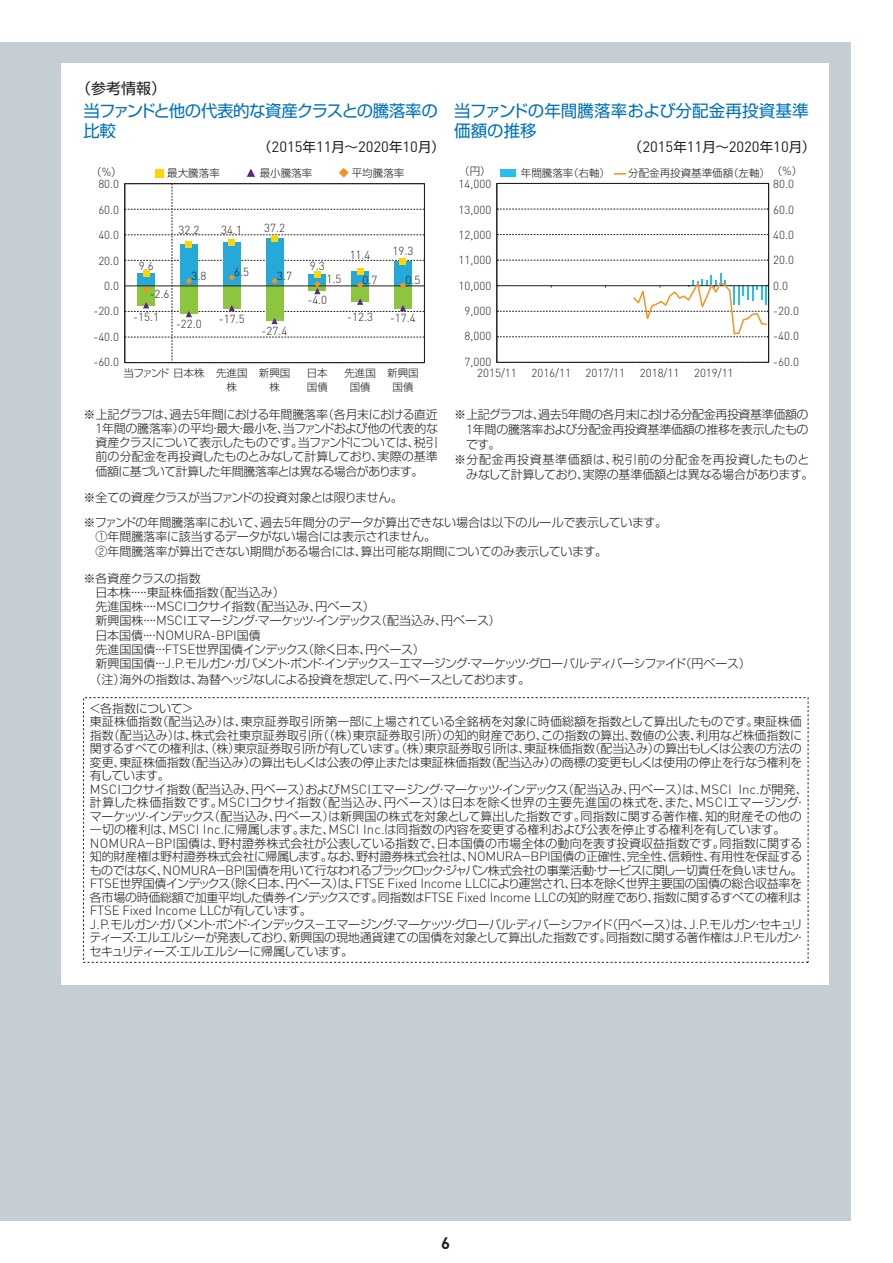
<style>
.page{position:relative;width:893px;height:1263px;background:#fff}
.page>*{position:absolute;margin:0;border:0;box-sizing:border-box;transform-origin:0 0}
.t1{font:16.5px/19.5px "Shin Go Pro Regular 90 msp RKSJ H";color:#0072bc}
.t2{font:16.5px/19.5px "Shin Go Pro Regular 90 msp RKSJ H";letter-spacing:-.02em;color:#0072bc}
.t3{font:700 16.5px "DIN";color:#231f20}
.t4{font:15px "Shin Go Pro Regular 90 msp RKSJ H";color:#231f20}
.t5{font:14.85px "DIN";color:#231f20}
.t6{font:300 13.2px "DIN";letter-spacing:-.02em;color:#231f20}
.t7{font:12px/13.5px "Shin Go Pro Light 90 msp RKSJ H";letter-spacing:-.02em;color:#231f20}
.t8{font:12px/13.5px "Shin Go Pro Light 90 msp RKSJ H";letter-spacing:-.04em;color:#231f20}
.t9{font:12px "Shin Go Pro Light 90 msp RKSJ H";letter-spacing:-.045em;color:#231f20}
.t10{font:12px "Shin Go Pro Light 90 msp RKSJ H";letter-spacing:.055em;color:#231f20}
.t11{font:300 11.55px/25.3px "DIN";color:#231f20}
.t12{font:10.5px/13.5px "Shin Go Pro Light 90 msp RKSJ H";color:#231f20;text-align:center}
.t13{font:10.5px/13.5px "Shin Go Pro Light 90 msp RKSJ H";letter-spacing:-.02em;color:#231f20}
.s1{font-family:"Shin Go Pro Regular 90 msp RKSJ H";font-size:13.5px}
.s2{font-family:"DIN";font-weight:300;font-size:11.55px}
.s3{font-family:"DIN";font-weight:300;font-size:13.2px}
.s4{font-family:"Shin Go Pro Light 90 msp RKSJ H";font-weight:400;font-size:12px}
</style>
<div class="page">
<div style="left:0;top:42px;width:851px;height:1179px;background:#c5ced3"></div>
<div style="left:62px;top:63px;width:767px;height:921px;background:#fff"></div>
<hr style="left:124px;top:184px;width:1px;height:179px;background:#231f20">
<svg style="left:125px;top:168px;width:299px;height:195px"></svg>
<div style="left:500px;top:169px;width:16px;height:7px;background:#26bff0"></div>
<svg style="left:614px;top:173px;width:12px;height:2px"></svg>
<hr style="left:768px;top:183px;width:1px;height:179px;background:#231f20">
<svg style="left:497px;top:362px;width:271px;height:1px"></svg>
<svg style="left:498px;top:260px;width:270px;height:1px"></svg>
<svg style="left:498px;top:234px;width:270px;height:1px"></svg>
<svg style="left:498px;top:209px;width:270px;height:1px"></svg>
<svg style="left:498px;top:183px;width:270px;height:1px"></svg>
<hr style="left:497px;top:183px;width:1px;height:179px;background:#231f20">
<svg style="left:497px;top:273px;width:271px;height:64px"></svg>
<p class="t4" style="left:76px;top:83px;width:91px">（参考情報）</p>
<h1 class="t2" style="left:84px;top:104px;width:356px">当ファンドと他の代表的な資産クラスとの騰落率の比較</h1>
<h1 class="t1" style="left:454px;top:104px;width:356px">当ファンドの年間騰落率および分配金再投資基準価額の推移</h1>
<p class="t5" style="left:258px;top:138px;width:188px"><span class="s1">（</span>2015<span class="s1">年</span>11<span class="s1">月～</span>2020<span class="s1">年</span>10<span class="s1">月）</span></p>
<p class="t5" style="left:629px;top:138px;width:188px"><span class="s1">（</span>2015<span class="s1">年</span>11<span class="s1">月～</span>2020<span class="s1">年</span>10<span class="s1">月）</span></p>
<p class="t12" style="left:91px;top:166px;width:32px">（<span class="s2">%</span>）</p>
<p class="t12" style="left:167px;top:168px;width:54px">最大騰落率</p>
<p class="t12" style="left:260px;top:168px;width:54px">最小騰落率</p>
<p class="t12" style="left:352px;top:168px;width:54px">平均騰落率</p>
<p class="t11" style="left:98px;top:172px;width:22px">80.0</p>
<p class="t11" style="left:98px;top:197px;width:22px">60.0</p>
<p class="t11" style="left:98px;top:222px;width:22px">40.0</p>
<p class="t11" style="left:98px;top:248px;width:22px">20.0</p>
<p class="t11" style="left:104px;top:273px;width:16px">0.0</p>
<p class="t11" style="left:93px;top:299px;width:27px">-20.0</p>
<p class="t11" style="left:93px;top:324px;width:27px">-40.0</p>
<p class="t11" style="left:93px;top:349px;width:27px">-60.0</p>
<p class="t11" style="left:139px;top:253px;width:16px">9.6</p>
<p class="t11" style="left:150px;top:281px;width:21px">-2.6</p>
<p class="t11" style="left:133px;top:305px;width:27px">-15.1</p>
<p class="t11" style="left:178px;top:217px;width:22px">32.2</p>
<p class="t11" style="left:221px;top:217px;width:22px">34.1</p>
<p class="t11" style="left:264px;top:215px;width:22px">37.2</p>
<p class="t11" style="left:350px;top:242px;width:22px">11.4</p>
<p class="t11" style="left:392px;top:238px;width:22px">19.3</p>
<p class="t11" style="left:191px;top:263px;width:16px">3.8</p>
<p class="t11" style="left:176px;top:311px;width:27px">-22.0</p>
<p class="t11" style="left:310px;top:253px;width:16px">9.3</p>
<p class="t11" style="left:234px;top:260px;width:16px">6.5</p>
<p class="t11" style="left:277px;top:263px;width:16px">3.7</p>
<p class="t11" style="left:327px;top:266px;width:16px">1.5</p>
<p class="t11" style="left:362px;top:267px;width:16px">0.7</p>
<p class="t11" style="left:405px;top:267px;width:16px">0.5</p>
<p class="t11" style="left:219px;top:307px;width:27px">-17.5</p>
<p class="t11" style="left:262px;top:318px;width:27px">-27.4</p>
<p class="t11" style="left:307px;top:287px;width:21px">-4.0</p>
<p class="t11" style="left:347px;top:304px;width:27px">-12.3</p>
<p class="t11" style="left:390px;top:305px;width:27px">-17.4</p>
<p class="t13" style="left:227px;top:368px;width:22px;text-indent:-103px">当ファンド日本株 先進国株</p>
<p class="t12" style="left:259px;top:368px;width:33px">新興国株</p>
<p class="t12" style="left:307px;top:368px;width:22px;text-align:left">日本国債</p>
<p class="t12" style="left:344px;top:368px;width:33px">先進国国債</p>
<p class="t12" style="left:387px;top:368px;width:33px">新興国国債</p>
<p class="t7" style="left:96px;top:408px;width:344px;line-height:14.2px;text-align:justify;text-indent:-12px">※上記グラフは、過去<span class="s3">5</span>年間における年間騰落率（各月末における直近<span class="s3">1</span>年間の騰落率）の平均・最大・最小を、当ファンドおよび他の代表的な資産クラスについて表示したものです。当ファンドについては、税引前の分配金を再投資したものとみなして計算しており、実際の基準価額に基づいて計算した年間騰落率とは異なる場合があります。</p>
<p class="t9" style="left:84px;top:493px;width:321px">※全ての資産クラスが当ファンドの投資対象とは限りません。</p>
<p class="t12" style="left:459px;top:166px;width:33px">（円）</p>
<p class="t12" style="left:772px;top:166px;width:12px">（</p>
<p class="t12" style="left:521px;top:168px;width:91px">年間騰落率（右軸）</p>
<p class="t12" style="left:628px;top:168px;width:175px">分配金再投資基準価額（左軸） <span class="s2">%</span>）</p>
<p class="t11" style="left:459px;top:172px;width:34px;text-align:justify">14,000<br>13,000<br>12,000<br>11,000<br>10,000</p>
<p class="t11" style="left:773px;top:172px;width:22px">80.0</p>
<p class="t11" style="left:773px;top:197px;width:22px">60.0</p>
<p class="t11" style="left:773px;top:222px;width:22px">40.0<br>20.0</p>
<p class="t11" style="left:773px;top:273px;width:16px">0.0</p>
<p class="t11" style="left:465px;top:298px;width:28px">9,000</p>
<p class="t11" style="left:773px;top:298px;width:27px">-20.0</p>
<p class="t11" style="left:465px;top:324px;width:28px">8,000</p>
<p class="t11" style="left:773px;top:324px;width:27px">-40.0</p>
<p class="t11" style="left:465px;top:349px;width:28px">7,000</p>
<p class="t11" style="left:477px;top:361px;width:41px">2015/11</p>
<p class="t11" style="left:531px;top:361px;width:41px">2016/11</p>
<p class="t11" style="left:586px;top:361px;width:41px">2017/11</p>
<p class="t11" style="left:640px;top:361px;width:41px">2018/11</p>
<p class="t11" style="left:694px;top:361px;width:41px">2019/11</p>
<p class="t11" style="left:773px;top:349px;width:27px">-60.0</p>
<p class="t7" style="left:454px;top:409px;width:356px">※上記グラフは、過去<span class="s3">5</span>年間の各月末における分配金再投資基準価額の</p>
<p class="t7" style="left:466px;top:424px;width:344px"><span class="s3">1</span>年間の騰落率および分配金再投資基準価額の推移を表示したもの</p>
<p class="t7" style="left:466px;top:439px;width:36px">です。</p>
<p class="t10" style="left:454px;top:454px;width:357px">※分配金再投資基準価額は、税引前の分配金を再投資したものと</p>
<p class="t7" style="left:466px;top:469px;width:349px">みなして計算しており、実際の基準価額とは異なる場合があります。</p>
<p class="t7" style="left:96px;top:517px;width:573px;line-height:14.2px;text-indent:-12px">※ファンドの年間騰落率において、過去<span class="s3">5</span>年間分のデータが算出できない場合は以下のルールで表示しています。<br>①年間騰落率に該当するデータがない場合には表示されません。<br>②年間騰落率が算出できない期間がある場合には、算出可能な期間についてのみ表示しています。</p>
<p class="t7" style="left:95px;top:572px;width:657px;line-height:14.2px;text-indent:-12px">※各資産クラスの指数<br>日本株・・・・・東証株価指数（配当込み）<br>先進国株・・・・<span class="s3">MSCI</span>コクサイ指数（配当込み、円ベース）<br>新興国株・・・・<span class="s3">MSCI</span>エマージング・マーケッツ・インデックス（配当込み、円ベース）<br>日本国債・・・・<span class="s3">NOMURA-BPI</span>国債<br>先進国国債・・・<span class="s3">FTSE</span>世界国債インデックス（除く日本、円ベース）<br>新興国国債・・・<span class="s3">J.P.</span>モルガン・ガバメント・ボンド・インデックス－エマージング・マーケッツ・グローバル・ディバーシファイド（円ベース）</p>
<p class="t9" style="left:90px;top:675px;width:442px">（注）海外の指数は、為替ヘッジなしによる投資を想定して、円ベースとしております。</p>
<p class="t7" style="left:89px;top:703px;width:720px">＜各指数について＞<br>東証株価指数（配当込み）は、東京証券取引所第一部に上場されている全銘柄を対象に時価総額を指数として算出したものです。東証株価指数（配当込み）は、株式会社東京証券取引所（（株）東京証券取引所）の知的財産であり、この指数の算出、数値の公表、利用など株価指数に関するすべての権利は、（株）東京証券取引所が有しています。（株）東京証券取引所は、東証株価指数（配当込み）の算出もしくは公表の方法の変更、東証株価指数（配当込み）の算出もしくは公表の停止または東証株価指数（配当込み）の商標の変更もしくは使用の停止を行なう権利を有しています。<br><span class="s3">MSCI</span>コクサイ指数（配当込み、円ベース）および<span class="s3">MSCI</span>エマージング・マーケッツ・インデックス（配当込み、円ベース）は、<span class="s3">MSCI Inc.</span>が開発、計算した株価指数です。<span class="s3">MSCI</span>コクサイ指数（配当込み、円ベース）は日本を除く世界の主要先進国の株式を、また、<span class="s3">MSCI</span>エマージング・マーケッツ・インデックス（配当込み、円ベース）は新興国の株式を対象として算出した指数です。同指数に関する著作権、知的財産その他の一切の権利は、<span class="s3">MSCI Inc.</span>に帰属します。また、<span class="s3">MSCI Inc.</span>は同指数の内容を変更する権利および公表を停止する権利を有しています。<span class="s3">NOMURA</span>－<span class="s3">BPI</span>国債は、野村證券株式会社が公表している指数で、日本国債の市場全体の動向を表す投資収益指数です。同指数に関する知的財産権は野村證券株式会社に帰属します。なお、野村證券株式会社は、<span class="s3">NOMURA</span>－<span class="s3">BPI</span>国債の正確性、完全性、信頼性、有用性を保証するものではなく、<span class="s3">NOMURA</span>－<span class="s3">BPI</span>国債を用いて行なわれるブラックロック・ジャパン株式会社の事業活動・サービスに関し一切責任を負いません。<span class="s3">FTSE</span>世界国債インデックス（除く日本、円ベース）は、<span class="s3">FTSE Fixed Income LLC</span>により運営され、日本を除く世界主要国の国債の総合収益率を各市場の時価総額で加重平均した債券インデックスです。同指数は<span class="s3">FTSE Fixed Income LLC</span>の知的財産であり、指数に関するすべての権利は</p>
<p class="t6" style="left:90px;top:903px;width:223px">FTSE Fixed Income LLC<span class="s4">が有しています。</span></p>
<p class="t8" style="left:90px;top:919px;width:718px"><span class="s3">J.P.</span>モルガン・ガバメント・ボンド・インデックス－エマージング・マーケッツ・グローバル・ディバーシファイド（円ベース）は、<span class="s3">J.P.</span>モルガン・セキュリティーズ・エルエルシーが発表しており、新興国の現地通貨建ての国債を対象として算出した指数です。同指数に関する著作権は<span class="s3">J.P.</span>モルガン・セキュリティーズ・エルエルシーに帰属しています。</p>
<h1 class="t3" style="left:441px;top:1232px;width:10px">6</h1>
</div>
